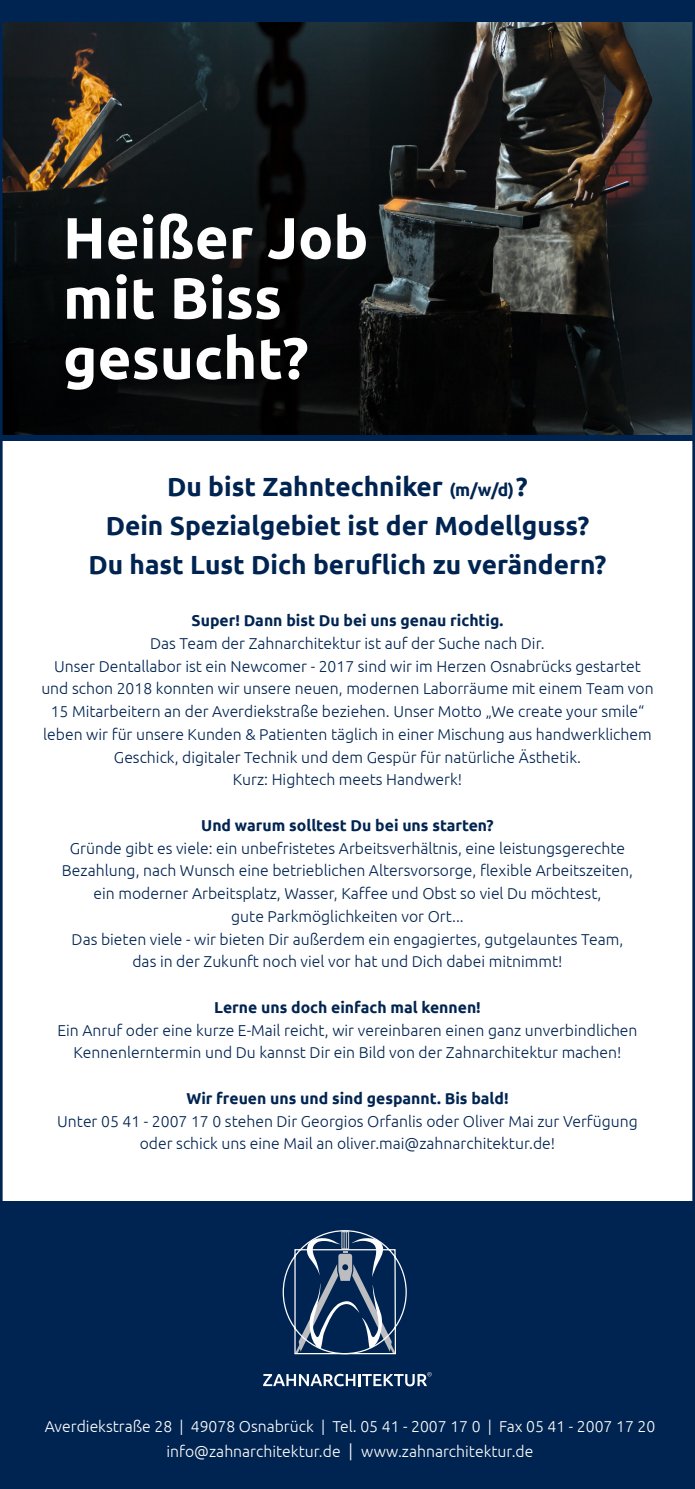
<style>
.page{position:relative;width:695px;height:1489px;background:#fff}
.page>*{position:absolute;margin:0;border:0;box-sizing:border-box;transform-origin:0 0}
.t1{font:700 58.1px/60.2px "Ubuntu";color:#fff}
.t2{font:700 26.25px/38.5px "Ubuntu";color:#002451;text-align:center}
.t3{font:300 15.75px/22.8px "Ubuntu";color:#002451;text-align:center}
.t4{font:700 15.75px "Ubuntu";color:#002451}
.t5{font:300 15.75px/24.5px "Ubuntu";color:#fff;text-align:center}
.s1{font-size:17.5px}
</style>
<div class="page">
<div style="left:0;top:0;width:694px;height:440px;background:#002451"></div>
<div style="left:0;top:1200px;width:694px;height:287px;background:#002451"></div>
<svg style="left:282px;top:1230px;width:125px;height:124px"></svg>
<svg style="left:263px;top:1372px;width:168px;height:14px"></svg>
<img style="left:4px;top:22px;width:686px;height:412px">
<h1 class="t1" style="left:63px;top:207px;width:307px">Heißer Job mit Biss gesucht?</h1>
<h2 class="t2" style="left:88px;top:467px;width:519px">Du bist Zahntechniker <span class="s1">(m/w/d)</span>?<br>Dein Spezialgebiet ist der Modellguss?<br>Du hast Lust Dich beruflich zu verändern?</h2>
<p class="t4" style="left:191px;top:611px;width:313px">Super! Dann bist Du bei uns genau richtig.</p>
<p class="t3" style="left:41px;top:631px;width:613px">Das Team der Zahnarchitektur ist auf der Suche nach Dir.<br>Unser Dentallabor ist ein Newcomer - 2017 sind wir im Herzen Osnabrücks gestartet und schon 2018 konnten wir unsere neuen, modernen Laborräume mit einem Team von 15 Mitarbeitern an der Averdiekstraße beziehen. Unser Motto „We create your smile“ leben wir für unsere Kunden &amp; Patienten täglich in einer Mischung aus handwerklichem Geschick, digitaler Technik und dem Gespür für natürliche Ästhetik.<br>Kurz: Hightech meets Handwerk!</p>
<p class="t4" style="left:201px;top:815px;width:294px">Und warum solltest Du bei uns starten?</p>
<p class="t3" style="left:62px;top:836px;width:572px">Gründe gibt es viele: ein unbefristetes Arbeitsverhältnis, eine leistungsgerechte Bezahlung, nach Wunsch eine betrieblichen Altersvorsorge, flexible Arbeitszeiten, ein moderner Arbeitsplatz, Wasser, Kaffee und Obst so viel Du möchtest,<br>gute Parkmöglichkeiten vor Ort...<br>Das bieten viele - wir bieten Dir außerdem ein engagiertes, gutgelauntes Team, das in der Zukunft noch viel vor hat und Dich dabei mitnimmt!</p>
<p class="t4" style="left:214px;top:997px;width:268px">Lerne uns doch einfach mal kennen!</p>
<p class="t3" style="left:57px;top:1018px;width:581px">Ein Anruf oder eine kurze E-Mail reicht, wir vereinbaren einen ganz unverbindlichen<br>Kennenlerntermin und Du kannst Dir ein Bild von der Zahnarchitektur machen!</p>
<p class="t4" style="left:186px;top:1088px;width:324px">Wir freuen uns und sind gespannt. Bis bald!</p>
<p class="t3" style="left:57px;top:1109px;width:582px">Unter 05 41 - 2007 17 0 stehen Dir Georgios Orfanlis oder Oliver Mai zur Verfügung oder schick uns eine Mail an oliver.mai@zahnarchitektur.de!</p>
<p class="t5" style="left:45px;top:1413px;width:612px">Averdiekstraße 28 | 49078 Osnabrück | Tel. 05 41 - 2007 17 0 | Fax 05 41 - 2007 17 20 info@zahnarchitektur.de <span class="s1">|</span> www.zahnarchitektur.de</p>
</div>
